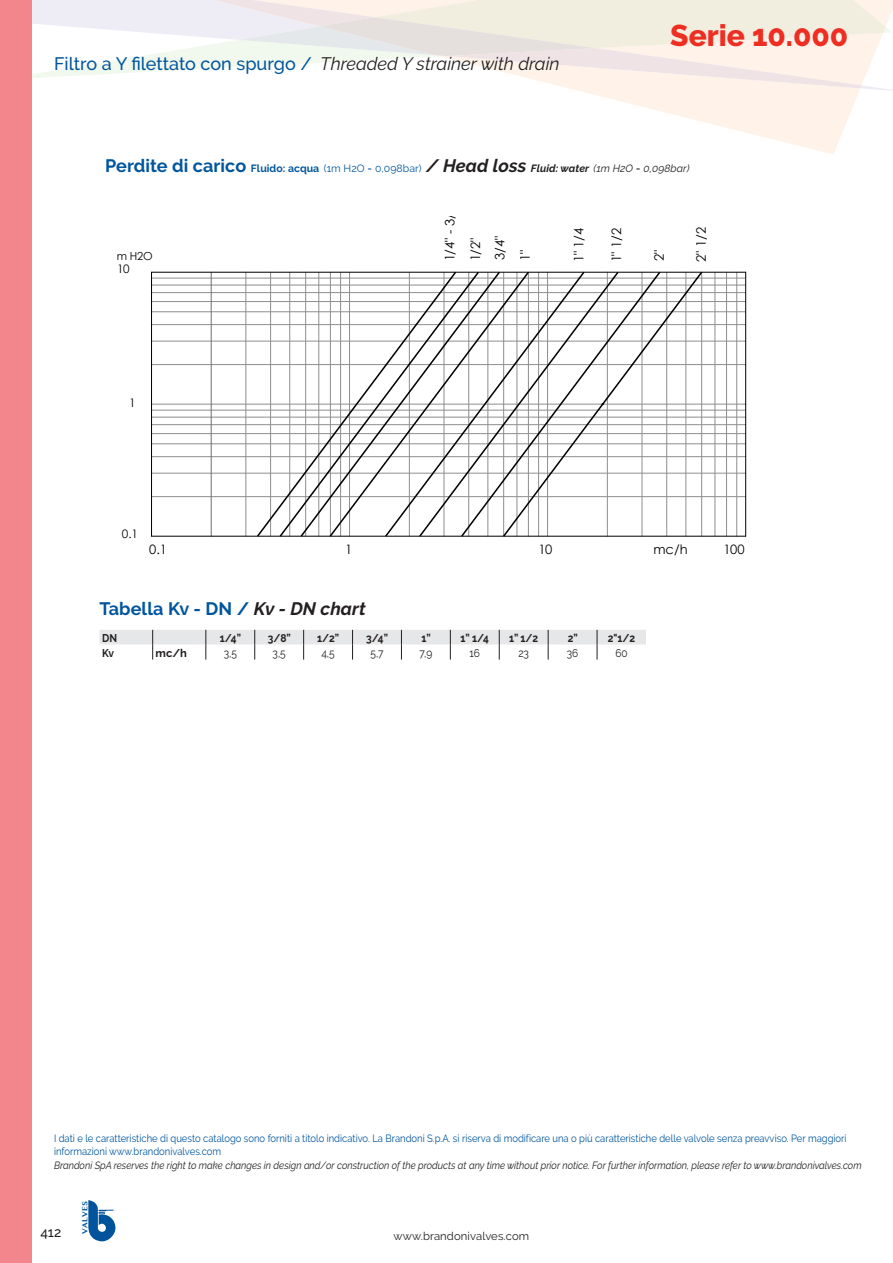
<style>
.page{position:relative;width:893px;height:1263px;background:#fff}
.page>*{position:absolute;margin:0;border:0;box-sizing:border-box;transform-origin:0 0}
.t1{font:800 30px "Raleway";color:#ee2e22}
.t2{font:500 18px "Raleway";color:#01559d}
.t3{font:700 18px "Raleway";letter-spacing:.005em;color:#01559d}
.t4{font:500 13.5px "Raleway";color:#231f20}
.t5{font:13.05px/25.5px "Century Gothic";letter-spacing:-.02em;color:#000}
.t6{font:11.7px "Century Gothic";color:#000}
.t7{font:700 11.25px "Raleway";color:#231f20;scale:.9 1}
.t8{font:11.25px "Raleway";letter-spacing:.01em;color:#231f20;scale:.9 1}
.t9{font:11.25px "Raleway";letter-spacing:.01em;color:#231f20}
.t10{font:700 11.25px "Raleway";color:#231f20}
.t11{font:11.1px "Century Gothic";color:#000}
.t12{font:10.5px/13.5px "Raleway";color:#01559d;scale:.9 1}
.t13{font:italic 10.5px "Raleway";color:#231f20;scale:.9 1}
.t14{font:10.5px "Raleway";color:#01559d}
.t15{font:700 7.8px "Lao MN";color:#01549b}
.s1{font-weight:400;font-style:italic;color:#231f20}
.s2{font-weight:700;font-size:18px}
.s3{font-weight:700}
.s4{font-weight:700;font-style:italic;font-size:18px;color:#231f20}
.s5{font-weight:700;font-style:italic;color:#231f20}
.s6{font-style:italic;color:#231f20}
</style>
<div class="page">
<svg style="left:584px;top:92px;width:275px;height:62px;fill:#fef3eb"></svg>
<svg style="left:32px;top:0;width:861px;height:92px"></svg>
<svg style="left:165px;top:0;width:697px;height:88px"></svg>
<svg style="left:239px;top:0;width:647px;height:56px;background:#f1ece3"></svg>
<div style="left:0;top:0;width:32px;height:1263px;background:#f3858d"></div>
<svg style="left:88px;top:1200px;width:27px;height:41px"></svg>
<hr style="left:246px;top:272px;width:1px;height:264px;background:#8e8e8e">
<hr style="left:151px;top:278px;width:595px;height:1px;background:#8e8e8e">
<hr style="left:151px;top:285px;width:595px;height:1px;background:#8e8e8e">
<hr style="left:151px;top:301px;width:594px;height:1px;background:#8e8e8e">
<hr style="left:151px;top:311px;width:594px;height:1px;background:#8e8e8e">
<hr style="left:151px;top:292px;width:594px;height:1px;background:#8e8e8e">
<hr style="left:152px;top:424px;width:594px;height:1px;background:#8e8e8e">
<hr style="left:152px;top:456px;width:594px;height:1px;background:#8e8e8e">
<hr style="left:152px;top:404px;width:594px;height:1px;background:#8e8e8e">
<hr style="left:736px;top:272px;width:1px;height:264px;background:#8e8e8e">
<hr style="left:715px;top:272px;width:1px;height:264px;background:#8e8e8e">
<hr style="left:152px;top:341px;width:594px;height:1px;background:#8e8e8e">
<hr style="left:151px;top:324px;width:594px;height:1px;background:#8e8e8e">
<hr style="left:152px;top:433px;width:594px;height:1px;background:#8e8e8e">
<hr style="left:152px;top:443px;width:594px;height:1px;background:#8e8e8e">
<hr style="left:152px;top:473px;width:594px;height:1px;background:#8e8e8e">
<hr style="left:152px;top:496px;width:594px;height:1px;background:#8e8e8e">
<hr style="left:152px;top:364px;width:594px;height:1px;background:#8e8e8e">
<hr style="left:152px;top:410px;width:594px;height:1px;background:#8e8e8e">
<hr style="left:152px;top:417px;width:594px;height:1px;background:#8e8e8e">
<hr style="left:726px;top:272px;width:1px;height:264px;background:#8e8e8e">
<hr style="left:211px;top:272px;width:1px;height:264px;background:#6f6f6f">
<hr style="left:151px;top:272px;width:1px;height:132px;background:#000">
<hr style="left:745px;top:272px;width:1px;height:132px;background:#000">
<hr style="left:152px;top:272px;width:594px;height:1px;background:#000">
<hr style="left:152px;top:536px;width:594px;height:1px;background:#000">
<hr style="left:151px;top:404px;width:1px;height:132px;background:#000">
<hr style="left:745px;top:404px;width:1px;height:132px;background:#000">
<svg style="left:480px;top:271px;width:21px;height:266px"></svg>
<svg style="left:458px;top:271px;width:22px;height:266px"></svg>
<svg style="left:255px;top:271px;width:203px;height:266px"></svg>
<svg style="left:501px;top:271px;width:203px;height:266px"></svg>
<svg style="left:100px;top:630px;width:546px;height:30px"></svg>
<p class="t2" style="left:54px;top:54px;width:507px">Filtro a Y filettato con spurgo / <span class="s1">Threaded Y strainer with drain</span></p>
<p class="t1" style="left:670px;top:19px;width:180px">Serie 10.000</p>
<p class="t14" style="left:105px;top:162px;width:586px"><span class="s2">Perdite di carico</span> <span class="s3">Fluido: acqua</span> (1m H2O = 0,098bar) <span class="s4">/ Head loss</span> <span class="s5">Fluid: water</span> <span class="s6">(1m H2O = 0,098bar)</span></p>
<p class="t11" style="left:117px;top:248px;width:37px">m H2O</p>
<p class="t6" style="left:117px;top:260px;width:14px">10</p>
<p class="t6" style="left:129px;top:395px;width:8px">1</p>
<p class="t6" style="left:122px;top:525px;width:17px">0.1</p>
<p class="t5" style="left:437px;top:261px;width:61px;rotate:-90deg">1/4" - 3/8"<br>1/2"</p>
<p class="t5" style="left:487px;top:261px;width:27px;rotate:-90deg">3/4"<br>1"</p>
<p class="t5" style="left:566px;top:262px;width:36px;rotate:-90deg">1" 1/4</p>
<p class="t5" style="left:603px;top:262px;width:36px;rotate:-90deg">1" 1/2</p>
<p class="t5" style="left:646px;top:261px;width:13px;rotate:-90deg">2"</p>
<p class="t5" style="left:688px;top:262px;width:36px;rotate:-90deg">2" 1/2</p>
<p class="t5" style="left:653px;top:536px;width:36px">mc/h</p>
<p class="t5" style="left:538px;top:536px;width:15px">10</p>
<p class="t5" style="left:149px;top:536px;width:19px">0.1</p>
<p class="t5" style="left:345px;top:536px;width:9px">1</p>
<p class="t5" style="left:724px;top:537px;width:23px">100</p>
<p class="t3" style="left:100px;top:598px;width:268px">Tabella Kv - DN / <span class="s6">Kv - DN chart</span></p>
<p class="t7" style="left:102px;top:631px;width:18px">DN</p>
<p class="t7" style="left:220px;top:631px;width:25px">1/4”</p>
<p class="t7" style="left:268px;top:631px;width:27px">3/8”</p>
<p class="t7" style="left:317px;top:631px;width:26px">1/2”</p>
<p class="t7" style="left:366px;top:631px;width:26px">3/4”</p>
<p class="t7" style="left:421px;top:631px;width:12px">1”</p>
<p class="t7" style="left:461px;top:631px;width:33px">1” 1/4</p>
<p class="t7" style="left:509px;top:631px;width:34px">1” 1/2</p>
<p class="t7" style="left:568px;top:631px;width:13px">2”</p>
<p class="t7" style="left:608px;top:631px;width:32px">2"1/2</p>
<p class="t7" style="left:102px;top:646px;width:15px">Kv</p>
<p class="t10" style="left:156px;top:646px;width:33px">mc/h</p>
<p class="t8" style="left:224px;top:646px;width:16px">3,5</p>
<p class="t8" style="left:273px;top:646px;width:16px">3,5</p>
<p class="t8" style="left:321px;top:646px;width:16px">4,5</p>
<p class="t8" style="left:371px;top:646px;width:16px">5,7</p>
<p class="t8" style="left:419px;top:646px;width:16px">7,9</p>
<p class="t8" style="left:470px;top:646px;width:13px">16</p>
<p class="t8" style="left:518px;top:646px;width:13px">23</p>
<p class="t8" style="left:567px;top:646px;width:14px">36</p>
<p class="t8" style="left:615px;top:646px;width:15px">60</p>
<p class="t12" style="left:54px;top:1131px;width:882px">I dati e le caratteristiche di questo catalogo sono forniti a titolo indicativo. La Brandoni S.p.A. si riserva di modificare una o più caratteristiche delle valvole senza preavviso. Per maggiori informazioni www.brandonivalves.com</p>
<p class="t13" style="left:54px;top:1159px;width:899px">Brandoni SpA reserves the right to make changes in design and/or construction of the products at any time without prior notice. For further information, please refer to www.brandonivalves.com</p>
<p class="t15" style="left:80px;top:1233px;width:34px;rotate:-90deg">VALVES</p>
<p class="t4" style="left:40px;top:1225px;width:22px">412</p>
<p class="t9" style="left:394px;top:1229px;width:137px">www.brandonivalves.com</p>
</div>
